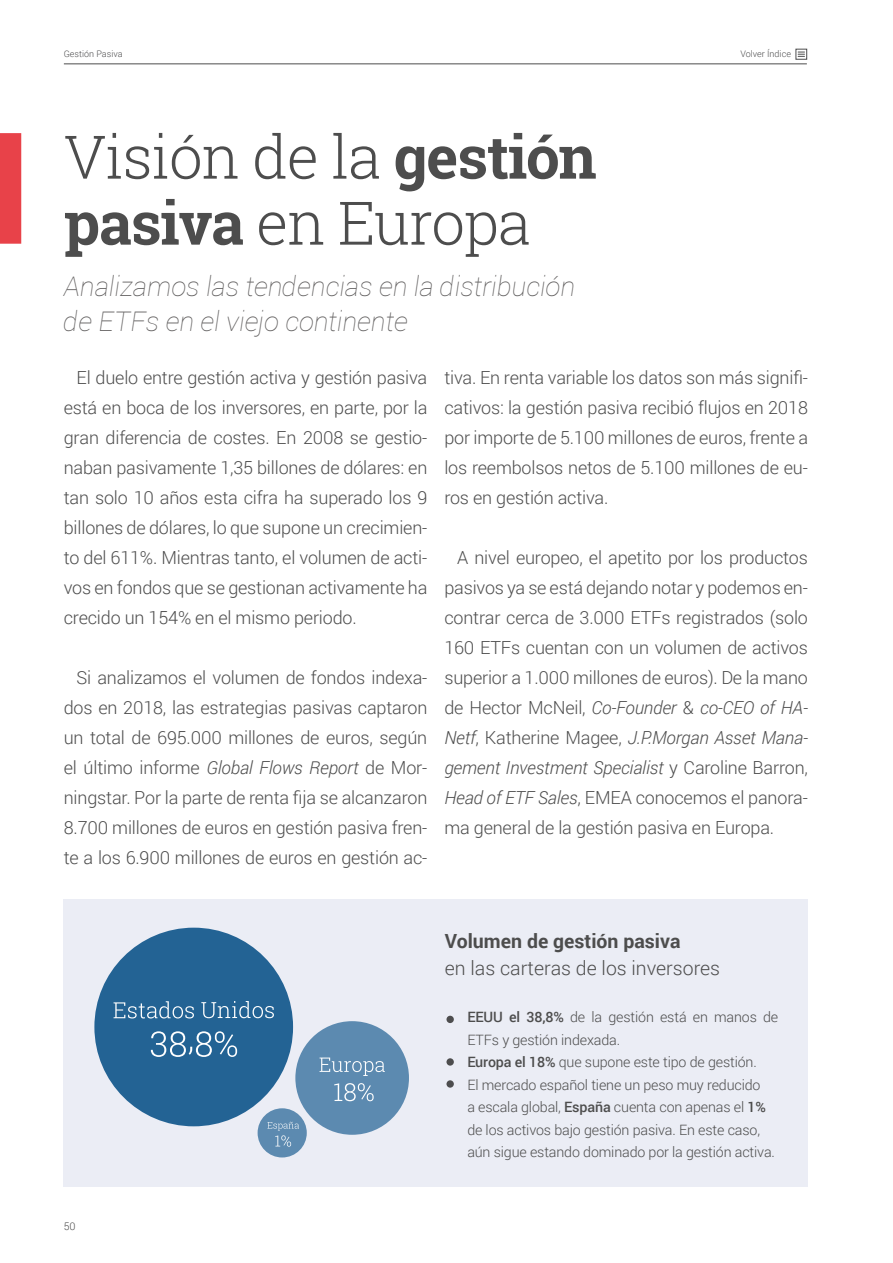
<style>
.page{position:relative;width:893px;height:1263px;background:#fff}
.page>*{position:absolute;margin:0;border:0;box-sizing:border-box;transform-origin:0 0}
.t1{font:300 60px/66px "Roboto Slab";letter-spacing:-.02em;color:#4d4d4d}
.t2{font:italic 100 27px/34.5px "Roboto";color:#605e5e}
.t3{font:300 19.5px "Roboto";color:#4d4d4d}
.t4{font:700 19.5px "Roboto";color:#4d4d4d}
.t5{font:300 18px/30px "Roboto";letter-spacing:-.01em;color:#4d4d4d;text-align:justify}
.t6{font:300 14.25px/22.5px "Roboto";letter-spacing:-.01em;color:#4d4d4d}
.t7{font:300 10.5px "Roboto";color:#4d4d4d}
.t8{font:300 9px "Roboto";color:#4d4d4e}
.s1{font-weight:700}
.s2{font-style:italic}
.s3{font-weight:500}
</style>
<div class="page">
<hr style="left:64px;top:64px;width:743px;height:1px;background:#4d4d4d">
<div style="left:64px;top:899px;width:744px;height:287px;background:#ebedf5"></div>
<div style="left:0;top:133px;width:21px;height:111px;background:#e84249"></div>
<div style="left:94px;top:928px;width:199px;height:198px;background:#236394;border-radius:50%"></div>
<svg style="left:114px;top:1001px;width:80px;height:17px"></svg>
<svg style="left:201px;top:1001px;width:73px;height:17px"></svg>
<svg style="left:151px;top:1031px;width:86px;height:26px"></svg>
<div style="left:295px;top:1021px;width:114px;height:114px;background:#5c8ab0;border-radius:50%"></div>
<svg style="left:320px;top:1057px;width:65px;height:19px"></svg>
<svg style="left:334px;top:1083px;width:40px;height:18px"></svg>
<div style="left:258px;top:1108px;width:49px;height:49px;background:#5c8ab0;border-radius:50%"></div>
<svg style="left:267px;top:1122px;width:32px;height:24px"></svg>
<div style="left:446px;top:1016px;width:8px;height:7px;background:#4d4d4e;border-radius:50%"></div>
<div style="left:446px;top:1080px;width:8px;height:8px;background:#4d4d4e;border-radius:50%"></div>
<div style="left:446px;top:1058px;width:8px;height:8px;background:#4d4d4e;border-radius:50%"></div>
<svg style="left:798px;top:52px;width:6px;height:5px"></svg>
<div style="left:796px;top:49px;width:11px;height:10px;border:1px solid #4d4d4e"></div>
<p class="t8" style="left:64px;top:48px;width:60px">Gestión Pasiva</p>
<h1 class="t1" style="left:64px;top:122px;width:534px">Visión de la <span class="s1">gestión pasiva</span> en Europa</h1>
<h2 class="t2" style="left:64px;top:268px;width:513px">Analizamos las tendencias en la distribución de ETFs en el viejo continente</h2>
<p class="t8" style="left:740px;top:48px;width:52px">Volver Índice</p>
<p class="t5" style="left:64px;top:362px;width:365px;text-indent:13px">El duelo entre gestión activa y gestión pasiva está en boca de los inversores, en parte, por la gran diferencia de costes. En 2008 se gestio&shy;naban pasivamente 1,35 billones de dólares: en tan solo 10 años esta cifra ha superado los 9 billones de dólares, lo que supone un crecimien&shy;to del 611%. Mientras tanto, el volumen de acti&shy;vos en fondos que se gestionan activamente ha crecido un 154% en el mismo periodo.</p>
<p class="t5" style="left:64px;top:662px;width:365px;text-indent:13px">Si analizamos el volumen de fondos indexa&shy;dos en 2018, las estrategias pasivas captaron un total de 695.000 millones de euros, según el último informe <span class="s2">Global Flows Report</span> de Mor&shy;ningstar. Por la parte de renta fija se alcanzaron 8.700 millones de euros en gestión pasiva fren&shy;te a los 6.900 millones de euros en gestión ac-</p>
<p class="t5" style="left:444px;top:362px;width:365px">tiva. En renta variable los datos son más signifi&shy;cativos: la gestión pasiva recibió flujos en 2018 por importe de 5.100 millones de euros, frente a los reembolsos netos de 5.100 millones de eu&shy;ros en gestión activa.</p>
<p class="t5" style="left:444px;top:542px;width:365px;text-indent:13px">A nivel europeo, el apetito por los productos pasivos ya se está dejando notar y podemos en&shy;contrar cerca de 3.000 ETFs registrados (solo 160 ETFs cuentan con un volumen de activos superior a 1.000 millones de euros). De la mano de Hector McNeil, <span class="s2">Co-Founder</span> &amp; <span class="s2">co-CEO of HA-Netf</span>, Katherine Magee, <span class="s2">J.P.Morgan Asset Mana&shy;gement Investment Specialist</span> y Caroline Barron, <span class="s2">Head of ETF Sales</span>, EMEA conocemos el panora&shy;ma general de la gestión pasiva en Europa.</p>
<p class="t7" style="left:64px;top:1218px;width:13px">50</p>
<p class="t4" style="left:445px;top:927px;width:237px">Volumen de gestión pasiva</p>
<p class="t3" style="left:445px;top:954px;width:277px">en las carteras de los inversores</p>
<p class="t6" style="left:467px;top:1006px;width:312px"><span class="s3">EEUU el 38,8%</span> de la gestión está en manos de ETFs y gestión indexada.<br><span class="s3">Europa el 18%</span> que supone este tipo de gestión.<br>El mercado español tiene un peso muy reducido<br>a escala global, <span class="s3">España</span> cuenta con apenas el <span class="s3">1% </span>de los activos bajo gestión pasiva. En este caso, aún sigue estando dominado por la gestión activa.</p>
</div>
